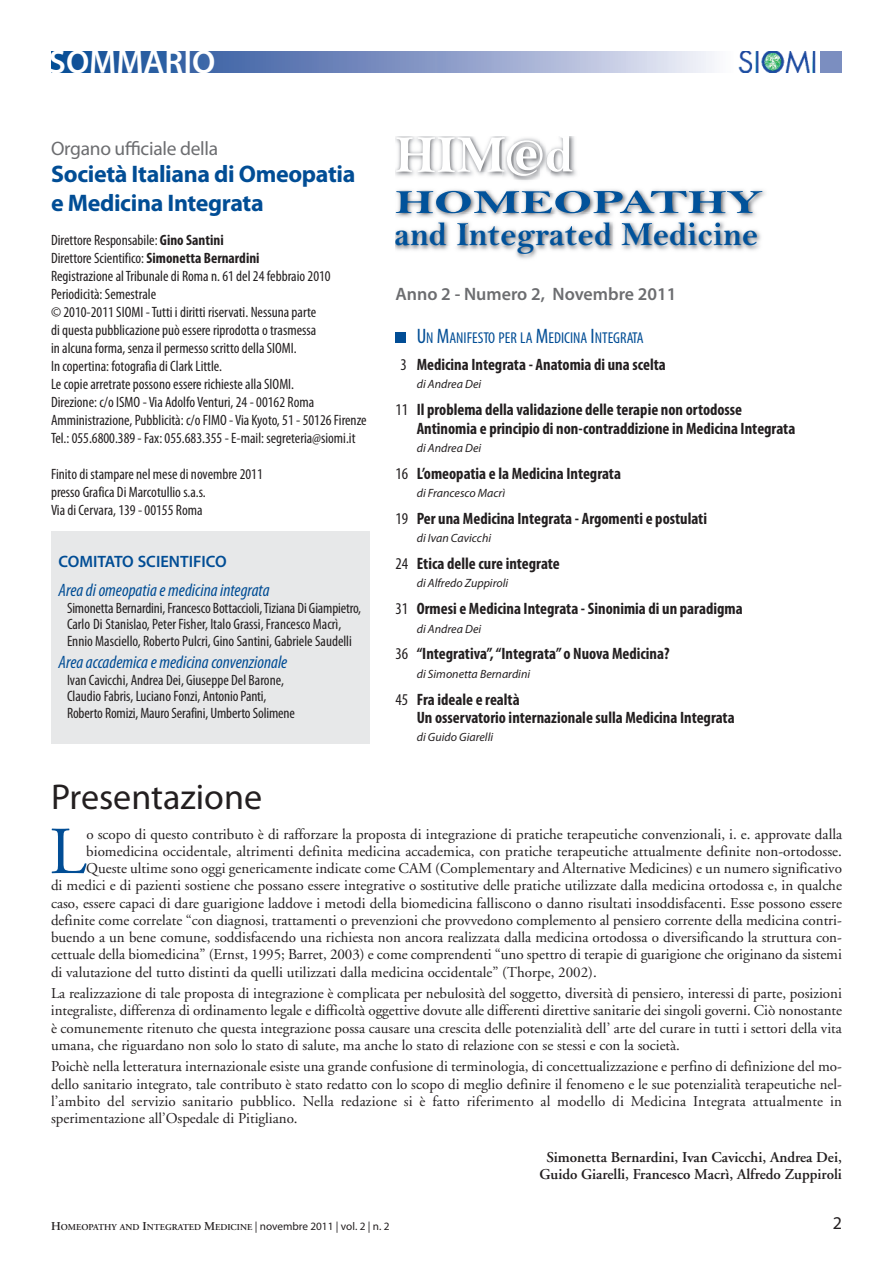
<style>
.page{position:relative;width:893px;height:1263px;background:#fff}
.page>*{position:absolute;margin:0;border:0;box-sizing:border-box;transform-origin:0 0}
.t1{font:67.05px "Adobe Garamond";color:#014d95}
.t2{font:52.95px "Bell MT Bold";color:#fff}
.t3{font:36px "Myriad Pro";color:#231f20}
.t4{font:33.6px "Bell MT Bold";color:#01529a}
.t5{font:33.6px "Bell MT Bold";color:#01529a;scale:1.5 1}
.t6{font:600 33px "Myriad Pro";color:#fff}
.t7{font:700 24px/28.8px "Myriad Pro";letter-spacing:-.015em;color:#014d95}
.t8{font:19.5px "Myriad Pro";letter-spacing:-.015em;color:#6c6d70}
.t9{font:italic condensed 18px "Myriad Pro";color:#014d95}
.t10{font:600 18px "Myriad Pro";color:#6c6d70}
.t11{font:18px "Myriad Pro";color:#231f20}
.t12{font:700 condensed 16.5px/18.3px "Myriad Pro";color:#231f20}
.t13{font:600 16.5px "Myriad Pro";color:#014d95}
.t14{font:condensed 15.75px "Myriad Pro";color:#014d95}
.t15{font:15px/17.2px "Adobe Garamond";color:#231f20;text-align:justify}
.t16{font:condensed 15px/18px "Myriad Pro";color:#231f20}
.t17{font:600 15px/17.2px "Adobe Garamond";color:#231f20;text-align:center}
.t18{font:italic 12px "Myriad Pro";color:#231f20}
.t19{font:600 9px "Adobe Garamond";color:#231f20}
.s1{font-weight:700}
.s2{font-size:21px}
.s3{font-weight:400}
.s4{font-size:12px}
.s5{font-family:"Myriad Pro";font-weight:400;font-size:11.25px}
</style>
<div class="page">
<img style="left:395px;top:229px;width:365px;height:30px">
<img style="left:430px;top:229px;width:38px;height:16px">
<img style="left:488px;top:229px;width:27px;height:16px">
<img style="left:565px;top:229px;width:47px;height:16px">
<img style="left:622px;top:229px;width:30px;height:16px">
<img style="left:654px;top:229px;width:107px;height:16px">
<img style="left:395px;top:136px;width:181px;height:41px">
<img style="left:457px;top:137px;width:45px;height:35px">
<img style="left:395px;top:189px;width:370px;height:40px">
<img style="left:438px;top:222px;width:30px;height:7px">
<svg style="left:491px;top:226px;width:4px;height:3px"></svg>
<img style="left:568px;top:222px;width:42px;height:7px">
<img style="left:622px;top:223px;width:30px;height:6px">
<img style="left:654px;top:222px;width:111px;height:7px">
<img style="left:678px;top:222px;width:42px;height:7px">
<img style="left:395px;top:189px;width:119px;height:4px">
<img style="left:396px;top:191px;width:194px;height:23px">
<img style="left:396px;top:191px;width:118px;height:2px">
<img style="left:540px;top:189px;width:41px;height:4px">
<img style="left:547px;top:136px;width:25px;height:36px">
<svg style="left:502px;top:140px;width:48px;height:41px"></svg>
<div style="left:51px;top:531px;width:319px;height:213px;background:#e7e8e9"></div>
<div style="left:395px;top:333px;width:11px;height:10px;background:#014d95"></div>
<div style="left:821px;top:51px;width:21px;height:21px;background:#7b8ec0"></div>
<img style="left:51px;top:51px;width:663px;height:21px">
<img style="left:739px;top:51px;width:76px;height:21px">
<h3 class="t6" style="left:49px;top:49px;width:168px">SOMMARIO</h3>
<h3 class="t8" style="left:51px;top:141px;width:169px">Organo ufficiale della</h3>
<h3 class="t7" style="left:51px;top:161px;width:306px">Società Italiana di Omeopatia e Medicina Integrata</h3>
<p class="t16" style="left:51px;top:232px;width:317px">Direttore Responsabile: <span class="s1">Gino Santini<br></span>Direttore Scientifico: <span class="s1">Simonetta Bernardini<br></span>Registrazione alTribunale di Roma n. 61 del 24 febbraio 2010<br>Periodicità: Semestrale<br>© 2010-2011 SIOMI -Tutti i diritti riservati. Nessuna parte<br>di questa pubblicazione può essere riprodotta o trasmessa<br>in alcuna forma, senza il permesso scritto della SIOMI.<br>In copertina: fotografia di Clark Little.<br>Le copie arretrate possono essere richieste alla SIOMI.<br>Direzione: c/o ISMO - Via Adolfo Venturi, 24 - 00162 Roma Amministrazione, Pubblicità: c/o FIMO - Via Kyoto, 51 - 50126 Firenze Tel.: 055.6800.389 - Fax: 055.683.355 - E-mail: segreteria@siomi.it</p>
<p class="t16" style="left:51px;top:466px;width:213px">Finito di stampare nel mese di novembre 2011 presso Grafica Di Marcotullio s.a.s.<br>Via di Cervara, 139 - 00155 Roma</p>
<p class="t13" style="left:59px;top:555px;width:170px">COMITATO SCIENTIFICO</p>
<p class="t9" style="left:59px;top:584px;width:213px">Areadiomeopatiaemedicinaintegrata</p>
<p class="t16" style="left:67px;top:601px;width:296px;line-height:16.5px">Simonetta Bernardini,Francesco Bottaccioli,Tiziana Di Giampietro,<br>Carlo Di Stanislao, Peter Fisher, Italo Grassi, Francesco Macrì,<br>Ennio Masciello, Roberto Pulcri, Gino Santini, Gabriele Saudelli</p>
<p class="t9" style="left:59px;top:656px;width:230px">Areaaccademicaemedicinaconvenzionale</p>
<p class="t16" style="left:67px;top:673px;width:229px;line-height:16.5px">Ivan Cavicchi, Andrea Dei, Giuseppe Del Barone,<br>Claudio Fabris, Luciano Fonzi, AntonioPanti,<br>Roberto Romizi,MauroSerafini, UmbertoSolimene</p>
<h2 class="t2" style="left:544px;top:123px;width:31px">d</h2>
<h2 class="t2" style="left:395px;top:123px;width:112px">HIM</h2>
<h3 class="t5" style="left:395px;top:182px;width:247px">HOMEOPATHY</h3>
<h3 class="t4" style="left:394px;top:214px;width:365px">and Integrated Medicine</h3>
<p class="t10" style="left:395px;top:287px;width:283px">Anno 2 - Numero 2, Novembre 2011</p>
<p class="t14" style="left:417px;top:332px;width:229px"><span class="s2">U</span>N <span class="s2">M</span>ANIFESTO PER LA <span class="s2">M</span>EDICINA <span class="s2">I</span>NTEGRATA</p>
<p class="t12" style="left:401px;top:357px;width:267px"><span class="s3">3</span> Medicina Integrata - Anatomia di una scelta</p>
<p class="t18" style="left:417px;top:380px;width:66px">di Andrea Dei</p>
<p class="t12" style="left:417px;top:402px;width:380px;text-indent:-21px"><span class="s3">11</span> Il problema della validazione delle terapie non ortodosse<br>Antinomia e principio di non-contraddizione in Medicina Integrata</p>
<p class="t18" style="left:417px;top:443px;width:66px">di Andrea Dei</p>
<p class="t12" style="left:395px;top:465px;width:227px"><span class="s3">16</span> L’omeopatia e la Medicina Integrata</p>
<p class="t18" style="left:417px;top:488px;width:90px">di Francesco Macrì</p>
<p class="t12" style="left:395px;top:511px;width:313px"><span class="s3">19</span> Per una Medicina Integrata - Argomenti e postulati</p>
<p class="t18" style="left:417px;top:534px;width:76px">di Ivan Cavicchi</p>
<p class="t12" style="left:395px;top:556px;width:166px"><span class="s3">24</span> Etica delle cure integrate</p>
<p class="t18" style="left:417px;top:579px;width:93px">di Alfredo Zuppiroli</p>
<p class="t12" style="left:395px;top:601px;width:349px"><span class="s3">31</span> Ormesi e Medicina Integrata - Sinonimia di un paradigma</p>
<p class="t18" style="left:417px;top:624px;width:66px">di Andrea Dei</p>
<p class="t12" style="left:395px;top:646px;width:276px"><span class="s3">36</span> “Integrativa”,“Integrata” o Nuova Medicina?</p>
<p class="t18" style="left:417px;top:669px;width:115px">di Simonetta Bernardini</p>
<p class="t12" style="left:417px;top:691px;width:319px;text-indent:-21px"><span class="s3">45</span> Fra ideale e realtà<br>Un osservatorio internazionale sulla Medicina Integrata</p>
<p class="t18" style="left:417px;top:733px;width:78px">di Guido Giarelli</p>
<h3 class="t3" style="left:51px;top:783px;width:213px">Presentazione</h3>
<h1 class="t1" style="left:49px;top:825px;width:39px">L</h1>
<p class="t15" style="left:86px;top:826px;width:757px">o scopo di questo contributo è di rafforzare la proposta di integrazione di pratiche terapeutiche convenzionali, i. e. approvate dalla</p>
<p class="t15" style="left:86px;top:844px;width:757px">biomedicina occidentale, altrimenti definita medicina accademica, con pratiche terapeutiche attualmente definite non-ortodosse.</p>
<p class="t15" style="left:86px;top:861px;width:757px">Queste ultime sono oggi genericamente indicate come CAM (Complementary and Alternative Medicines) e un numero significativo</p>
<p class="t15" style="left:51px;top:878px;width:792px">di medici e di pazienti sostiene che possano essere integrative o sostitutive delle pratiche utilizzate dalla medicina ortodossa e, in qualche</p>
<p class="t15" style="left:51px;top:895px;width:792px">caso, essere capaci di dare guarigione laddove i metodi della biomedicina falliscono o danno risultati insoddisfacenti. Esse possono essere</p>
<p class="t15" style="left:51px;top:913px;width:792px">definite come correlate “con diagnosi, trattamenti o prevenzioni che provvedono complemento al pensiero corrente della medicina contri-</p>
<p class="t15" style="left:51px;top:930px;width:792px">buendo a un bene comune, soddisfacendo una richiesta non ancora realizzata dalla medicina ortodossa o diversificando la struttura con-</p>
<p class="t15" style="left:51px;top:947px;width:792px">cettuale della biomedicina” (Ernst, 1995; Barret, 2003) e come comprendenti “uno spettro di terapie di guarigione che originano da sistemi</p>
<p class="t15" style="left:51px;top:964px;width:547px">di valutazione del tutto distinti da quelli utilizzati dalla medicina occidentale” (Thorpe, 2002).</p>
<p class="t15" style="left:51px;top:986px;width:792px">La realizzazione di tale proposta di integrazione è complicata per nebulosità del soggetto, diversità di pensiero, interessi di parte, posizioni integraliste, differenza di ordinamento legale e difficoltà oggettive dovute alle differenti direttive sanitarie dei singoli governi. Ciò nonostante è comunemente ritenuto che questa integrazione possa causare una crescita delle potenzialità dell’ arte del curare in tutti i settori della vita umana, che riguardano non solo lo stato di salute, ma anche lo stato di relazione con se stessi e con la società.</p>
<p class="t15" style="left:51px;top:1059px;width:792px">Poichè nella letteratura internazionale esiste una grande confusione di terminologia, di concettualizzazione e perfino di definizione del mo&shy;dello sanitario integrato, tale contributo è stato redatto con lo scopo di meglio definire il fenomeno e le sue potenzialità terapeutiche nel&shy;l’ambito del servizio sanitario pubblico. Nella redazione si è fatto riferimento al modello di Medicina Integrata attualmente in sperimentazione all’Ospedale di Pitigliano.</p>
<p class="t17" style="left:540px;top:1150px;width:304px">Simonetta Bernardini, Ivan Cavicchi, Andrea Dei,<br>Guido Giarelli, Francesco Macrì, Alfredo Zuppiroli</p>
<p class="t19" style="left:51px;top:1223px;width:340px"><span class="s4">H</span>OMEOPATHY AND <span class="s4">I</span>NTEGRATED <span class="s4">M</span>EDICINE <span class="s5">| novembre 2011 | vol. 2 | n. 2</span></p>
<p class="t11" style="left:833px;top:1216px;width:11px">2</p>
</div>
